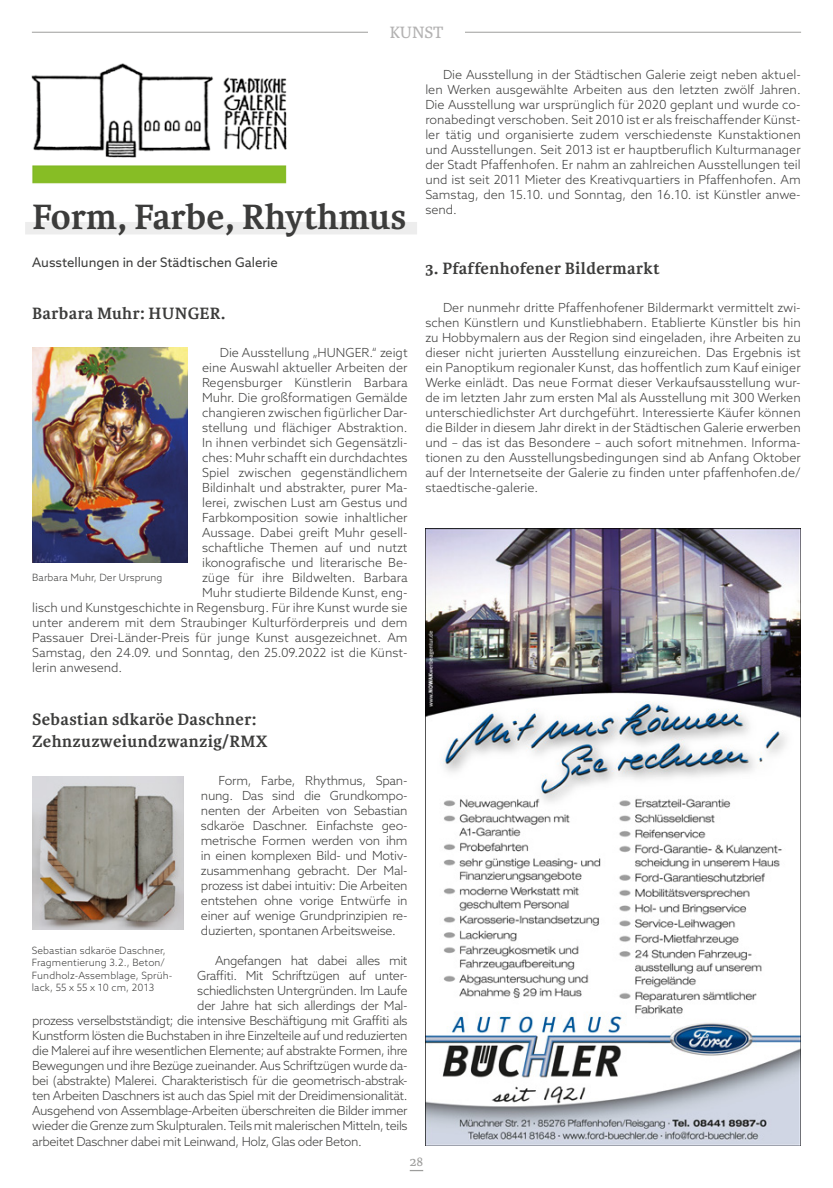
<style>
.page{position:relative;width:833px;height:1188px;background:#fff}
.page>*{position:absolute;margin:0;border:0;box-sizing:border-box;transform-origin:0 0}
.t1{font:700 37.5px "Karmina";color:#3c3c3b}
.t2{font:700 17.5px/22.5px "Karmina";letter-spacing:.02em;color:#3c3c3b}
.t3{font:17.5px "Karmina";letter-spacing:-.005em;color:#b3b2b2}
.t4{font:13.75px "Karmina";color:#9d9d9c}
.t5{font:13.12px "Azo Sans";color:#3c3c3b}
.t6{font:300 12.5px/15px "Azo Sans";letter-spacing:-.01em;color:#3c3c3b;text-align:justify}
.t7{font:300 12.5px "Azo Sans";letter-spacing:-.03em;color:#3c3c3b}
.t8{font:300 10px/12.5px "Azo Sans";letter-spacing:.01em;color:#3c3c3b}
</style>
<div class="page">
<hr style="left:32px;top:32px;width:769px;height:1px;background:#9d9d9c">
<img style="left:425px;top:528px;width:375px;height:616px">
<div style="left:368px;top:26px;width:96px;height:12px;background:#fff"></div>
<div style="left:25px;top:222px;width:392px;height:12px;background:#ededed"></div>
<img style="left:31px;top:63px;width:256px;height:121px">
<img style="left:32px;top:348px;width:156px;height:214px">
<img style="left:32px;top:776px;width:151px;height:153px">
<h2 class="t3" style="left:390px;top:22px;width:55px">KUNST</h2>
<h1 class="t1" style="left:32px;top:195px;width:376px">Form, Farbe, Rhythmus</h1>
<p class="t5" style="left:32px;top:253px;width:247px">Ausstellungen in der Städtischen Galerie</p>
<h2 class="t2" style="left:32px;top:302px;width:195px">Barbara Muhr: HUNGER.</h2>
<p class="t6" style="left:220px;top:344px;width:189px">Die Ausstellung „HUNGER.“ zeigt</p>
<p class="t6" style="left:202px;top:359px;width:207px">eine Auswahl aktueller Arbeiten der</p>
<p class="t6" style="left:202px;top:374px;width:207px">Regensburger Künstlerin Barbara</p>
<p class="t6" style="left:202px;top:389px;width:207px">Muhr. Die großformatigen Gemälde</p>
<p class="t6" style="left:202px;top:404px;width:207px">changieren zwischen figürlicher Dar-</p>
<p class="t6" style="left:202px;top:419px;width:207px">stellung und flächiger Abstraktion.</p>
<p class="t6" style="left:202px;top:434px;width:207px">In ihnen verbindet sich Gegensätzli-</p>
<p class="t6" style="left:202px;top:449px;width:207px">ches: Muhr schafft ein durchdachtes</p>
<p class="t6" style="left:202px;top:464px;width:207px">Spiel zwischen gegenständlichem</p>
<p class="t6" style="left:202px;top:479px;width:207px">Bildinhalt und abstrakter, purer Ma-</p>
<p class="t6" style="left:202px;top:494px;width:207px">lerei, zwischen Lust am Gestus und</p>
<p class="t6" style="left:202px;top:510px;width:207px">Farbkomposition sowie inhaltlicher</p>
<p class="t6" style="left:202px;top:525px;width:207px">Aussage. Dabei greift Muhr gesell-</p>
<p class="t6" style="left:202px;top:540px;width:207px">schaftliche Themen auf und nutzt</p>
<p class="t6" style="left:202px;top:555px;width:207px">ikonografische und literarische Be-</p>
<p class="t6" style="left:202px;top:570px;width:207px">züge für ihre Bildwelten. Barbara</p>
<p class="t6" style="left:202px;top:585px;width:207px">Muhr studierte Bildende Kunst, eng-</p>
<p class="t6" style="left:32px;top:600px;width:377px">lisch und Kunstgeschichte in Regensburg. Für ihre Kunst wurde sie</p>
<p class="t6" style="left:32px;top:615px;width:377px">unter anderem mit dem Straubinger Kulturförderpreis und dem</p>
<p class="t6" style="left:32px;top:630px;width:377px">Passauer Drei-Länder-Preis für junge Kunst ausgezeichnet. Am</p>
<p class="t6" style="left:32px;top:645px;width:377px">Samstag, den 24.09. und Sonntag, den 25.09.2022 ist die Künst-</p>
<p class="t6" style="left:32px;top:660px;width:92px">lerin anwesend.</p>
<h2 class="t2" style="left:32px;top:708px;width:237px">Sebastian sdkaröe Daschner:<br>Zehnzuzweiundzwanzig/RMX</h2>
<p class="t6" style="left:201px;top:772px;width:208px;text-indent:18px">Form, Farbe, Rhythmus, Span&shy;nung. Das sind die Grundkompo&shy;nenten der Arbeiten von Sebastian sdkaröe Daschner. Einfachste geo&shy;metrische Formen werden von ihm in einen komplexen Bild- und Motiv&shy;zusammenhang gebracht. Der Mal&shy;prozess ist dabei intuitiv: Die Arbeiten entstehen ohne vorige Entwürfe in einer auf wenige Grundprinzipien re&shy;duzierten, spontanen Arbeitsweise.</p>
<p class="t7" style="left:215px;top:952px;width:194px">Angefangen hat dabei alles mit</p>
<p class="t7" style="left:197px;top:967px;width:212px">Graffiti. Mit Schriftzügen auf unter-</p>
<p class="t7" style="left:197px;top:982px;width:212px">schiedlichsten Untergründen. Im Laufe</p>
<p class="t7" style="left:197px;top:997px;width:212px">der Jahre hat sich allerdings der Mal-</p>
<p class="t7" style="left:32px;top:1012px;width:377px">prozess verselbstständigt; die intensive Beschäftigung mit Graffiti als</p>
<p class="t7" style="left:32px;top:1027px;width:377px">Kunstform lösten die Buchstaben in ihre Einzelteile auf und reduzierten</p>
<p class="t7" style="left:32px;top:1042px;width:377px">die Malerei auf ihre wesentlichen Elemente; auf abstrakte Formen, ihre</p>
<p class="t7" style="left:32px;top:1057px;width:377px">Bewegungen und ihre Bezüge zueinander. Aus Schriftzügen wurde da-</p>
<p class="t7" style="left:32px;top:1072px;width:377px">bei (abstrakte) Malerei. Charakteristisch für die geometrisch-abstrak-</p>
<p class="t7" style="left:32px;top:1087px;width:377px">ten Arbeiten Daschners ist auch das Spiel mit der Dreidimensionalität.</p>
<p class="t7" style="left:32px;top:1102px;width:377px">Ausgehend von Assemblage-Arbeiten überschreiten die Bilder immer</p>
<p class="t7" style="left:32px;top:1117px;width:377px">wieder die Grenze zum Skulpturalen. Teils mit malerischen Mitteln, teils</p>
<p class="t7" style="left:32px;top:1132px;width:331px">arbeitet Daschner dabei mit Leinwand, Holz, Glas oder Beton.</p>
<p class="t8" style="left:32px;top:570px;width:132px">Barbara Muhr, Der Ursprung</p>
<p class="t8" style="left:32px;top:943px;width:142px">Sebastian sdkaröe Daschner,<br>Fragmentierung 3.2., Beton/<br>Fundholz-Assemblage, Sprüh&shy;lack, 55 x 55 x 10 cm, 2013</p>
<p class="t6" style="left:425px;top:67px;width:377px;text-indent:18px">Die Ausstellung in der Städtischen Galerie zeigt neben aktuel&shy;len Werken ausgewählte Arbeiten aus den letzten zwölf Jahren.<br>Die Ausstellung war ursprünglich für 2020 geplant und wurde co&shy;ronabedingt verschoben. Seit 2010 ist er als freischaffender Künst&shy;ler tätig und organisierte zudem verschiedenste Kunstaktionen und Ausstellungen. Seit 2013 ist er hauptberuflich Kulturmanager der Stadt Pfaffenhofen. Er nahm an zahlreichen Ausstellungen teil und ist seit 2011 Mieter des Kreativquartiers in Pfaffenhofen. Am Samstag, den 15.10. und Sonntag, den 16.10. ist Künstler anwe&shy;send.</p>
<h2 class="t2" style="left:425px;top:257px;width:236px">3. Pfaffenhofener Bildermarkt</h2>
<p class="t6" style="left:425px;top:299px;width:377px;text-indent:18px">Der nunmehr dritte Pfaffenhofener Bildermarkt vermittelt zwi&shy;schen Künstlern und Kunstliebhabern. Etablierte Künstler bis hin zu Hobbymalern aus der Region sind eingeladen, ihre Arbeiten zu dieser nicht jurierten Ausstellung einzureichen. Das Ergebnis ist ein Panoptikum regionaler Kunst, das hoffentlich zum Kauf einiger Werke einlädt. Das neue Format dieser Verkaufsausstellung wur&shy;de im letzten Jahr zum ersten Mal als Ausstellung mit 300 Werken unterschiedlichster Art durchgeführt. Interessierte Käufer können die Bilder in diesem Jahr direkt in der Städtischen Galerie erwerben und – das ist das Besondere – auch sofort mitnehmen. Informa&shy;tionen zu den Ausstellungsbedingungen sind ab Anfang Oktober auf der Internetseite der Galerie zu finden unter pfaffenhofen.de/ staedtische-galerie.</p>
<p class="t4" style="left:410px;top:1153px;width:15px">28</p>
</div>
